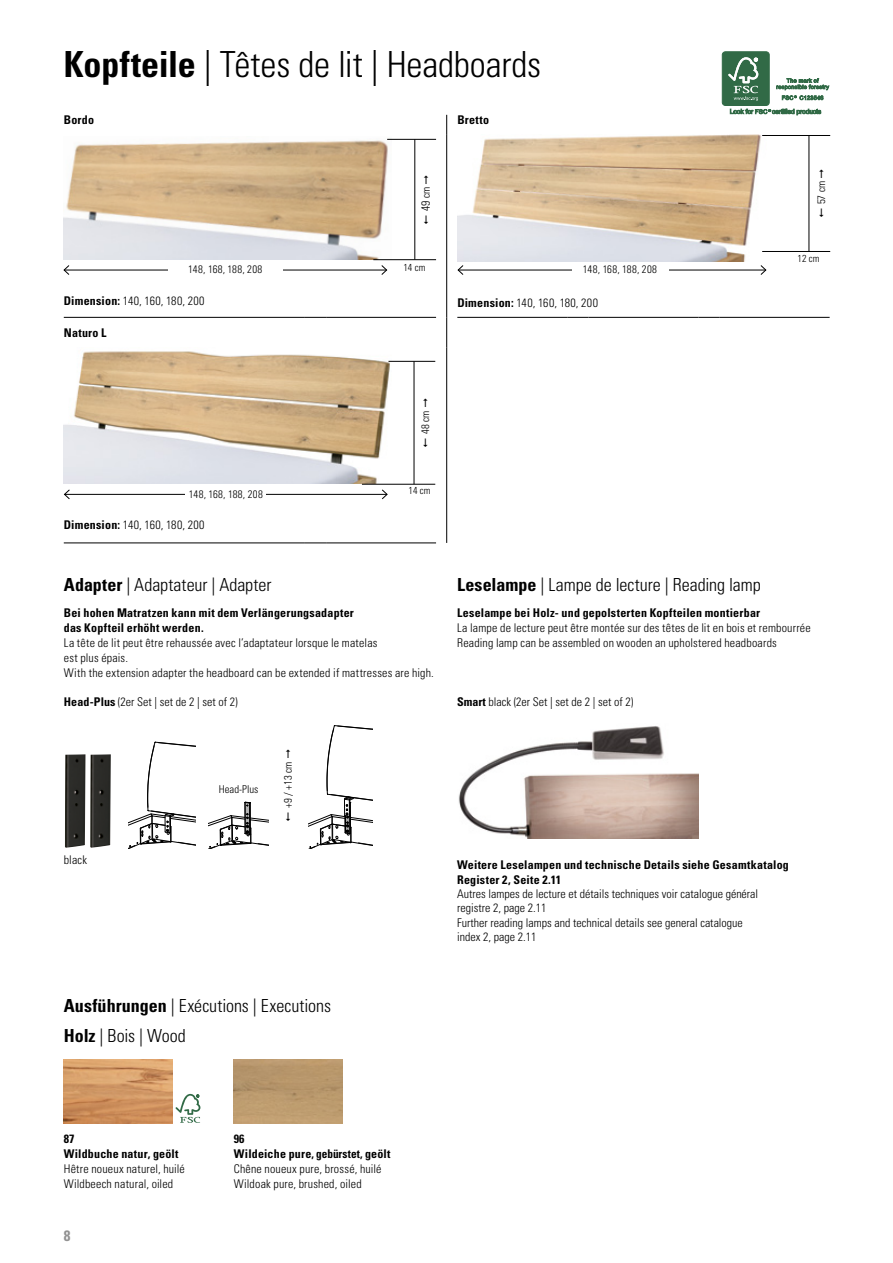
<style>
.page{position:relative;width:893px;height:1263px;background:#fff}
.page>*{position:absolute;margin:0;border:0;box-sizing:border-box;transform-origin:0 0}
._01_Subtitle_24pt{font:300 condensed 36px "Univers LT Std";letter-spacing:-.005em;color:#000}
._04_Subtitle_8pt{font:300 condensed 18px "Univers LT Std";color:#000}
._03_Subtitle_12pt{font:300 condensed 18px "Univers LT Std";color:#000}
.t1{font:700 condensed 15px "Univers LT Std";color:#929292}
._04_Body_8pt_ohne_Zu{font:300 condensed 12px/14.4px "Univers LT Std";letter-spacing:.01em;color:#000}
._04_Body_8pt_ohne_Zu-2{font:700 condensed 12px/15px "Univers LT Std";letter-spacing:.015em;color:#000}
._04_Body_8pt_ohne_Zu-3{font:300 condensed 12px "Univers LT Std";letter-spacing:.03em;color:#000}
._06_Tab-Subtitle_8pt{font:700 condensed 12px "Univers LT Std";letter-spacing:.025em;color:#000}
.t2{font:300 condensed 11.7px "Univers LT Std";color:#000}
._04_Body_8pt_ohne_Zu-4{font:300 condensed 10.8px "Univers LT Std";letter-spacing:.035em;color:#000}
._04_Body_8pt_ohne_Zu-5{font:300 condensed 10.8px "Univers LT Std";color:#000}
.t3{font:300 condensed 10.2px "Univers LT Std";color:#000}
.s1{font-weight:700}
.s2{font-size:10.8px}
</style>
<div class="page">
<svg style="left:446px;top:115px;width:1px;height:19px"></svg>
<hr style="left:446px;top:134px;width:1px;height:183px;background:#000">
<hr style="left:64px;top:317px;width:241px;height:1px;background:#000">
<svg style="left:305px;top:317px;width:21px;height:1px"></svg>
<hr style="left:326px;top:317px;width:110px;height:1px;background:#000">
<hr style="left:457px;top:317px;width:110px;height:1px;background:#000">
<svg style="left:567px;top:317px;width:21px;height:1px"></svg>
<hr style="left:588px;top:317px;width:110px;height:1px;background:#000">
<svg style="left:698px;top:317px;width:22px;height:1px"></svg>
<hr style="left:720px;top:317px;width:110px;height:1px;background:#000">
<hr style="left:446px;top:317px;width:1px;height:30px;background:#000">
<hr style="left:446px;top:347px;width:1px;height:196px;background:#000">
<hr style="left:64px;top:543px;width:241px;height:1px;background:#000">
<svg style="left:305px;top:543px;width:21px;height:1px"></svg>
<hr style="left:326px;top:543px;width:110px;height:1px;background:#000">
<img style="left:64px;top:138px;width:327px;height:122px">
<hr style="left:387px;top:139px;width:49px;height:1px;background:#000">
<hr style="left:373px;top:259px;width:63px;height:1px;background:#000">
<hr style="left:415px;top:139px;width:1px;height:121px;background:#000">
<hr style="left:64px;top:270px;width:323px;height:1px;background:#000">
<svg style="left:63px;top:265px;width:7px;height:10px"></svg>
<svg style="left:381px;top:265px;width:6px;height:10px"></svg>
<div style="left:168px;top:266px;width:115px;height:8px;background:#fff"></div>
<img style="left:457px;top:134px;width:304px;height:128px">
<img style="left:64px;top:351px;width:327px;height:133px">
<hr style="left:458px;top:270px;width:308px;height:1px;background:#000">
<svg style="left:457px;top:265px;width:7px;height:10px"></svg>
<svg style="left:760px;top:265px;width:6px;height:10px"></svg>
<div style="left:572px;top:266px;width:96px;height:8px;background:#fff"></div>
<hr style="left:762px;top:135px;width:68px;height:1px;background:#000">
<hr style="left:762px;top:251px;width:68px;height:1px;background:#000">
<hr style="left:809px;top:135px;width:1px;height:116px;background:#000">
<hr style="left:65px;top:494px;width:322px;height:1px;background:#000">
<svg style="left:64px;top:489px;width:6px;height:10px"></svg>
<svg style="left:382px;top:489px;width:6px;height:10px"></svg>
<div style="left:185px;top:490px;width:81px;height:8px;background:#fff"></div>
<hr style="left:388px;top:361px;width:47px;height:1px;background:#000">
<hr style="left:362px;top:484px;width:73px;height:1px;background:#000">
<hr style="left:414px;top:361px;width:1px;height:123px;background:#000">
<img style="left:65px;top:754px;width:21px;height:94px">
<img style="left:90px;top:754px;width:21px;height:94px">
<svg style="left:129px;top:742px;width:66px;height:107px"></svg>
<svg style="left:209px;top:802px;width:59px;height:47px"></svg>
<svg style="left:309px;top:725px;width:63px;height:124px"></svg>
<img style="left:458px;top:726px;width:240px;height:112px">
<img style="left:64px;top:1059px;width:108px;height:64px">
<svg style="left:175px;top:1094px;width:25px;height:29px"></svg>
<img style="left:234px;top:1059px;width:108px;height:64px">
<div style="left:722px;top:52px;width:47px;height:53px;background:#316a46;border-radius:3px"></div>
<div style="left:722px;top:51px;width:47px;height:55px;border:1px solid #316a46;border-radius:3px"></div>
<svg style="left:728px;top:57px;width:30px;height:44px"></svg>
<svg style="left:776px;top:78px;width:53px;height:12px"></svg>
<svg style="left:782px;top:96px;width:41px;height:4px"></svg>
<svg style="left:730px;top:109px;width:91px;height:6px"></svg>
<p class="_01_Subtitle_24pt" style="left:64px;top:43px;width:479px"><span class="s1">Kopfteile</span> | Têtes de lit | Headboards</p>
<p class="_06_Tab-Subtitle_8pt" style="left:64px;top:112px;width:32px">Bordo</p>
<p class="_06_Tab-Subtitle_8pt" style="left:457px;top:112px;width:33px">Bretto</p>
<p class="t2" style="left:419px;top:211px;width:26px;rotate:-90deg">49 <span class="s2">cm</span></p>
<p class="t3" style="left:403px;top:262px;width:23px">14 cm</p>
<p class="_04_Body_8pt_ohne_Zu-4" style="left:188px;top:263px;width:76px">148, 168, 188, 208</p>
<p class="_04_Body_8pt_ohne_Zu-3" style="left:64px;top:293px;width:142px"><span class="s1">Dimension:</span> 140, 160, 180, 200</p>
<p class="_04_Body_8pt_ohne_Zu-3" style="left:457px;top:295px;width:142px"><span class="s1">Dimension:</span> 140, 160, 180, 200</p>
<p class="_06_Tab-Subtitle_8pt" style="left:64px;top:325px;width:44px">Naturo L</p>
<p class="_04_Body_8pt_ohne_Zu-4" style="left:583px;top:263px;width:76px">148, 168, 188, 208</p>
<p class="_04_Body_8pt_ohne_Zu-5" style="left:419px;top:434px;width:25px;rotate:-90deg">48 cm</p>
<p class="_04_Body_8pt_ohne_Zu-4" style="left:189px;top:487px;width:76px">148, 168, 188, 208</p>
<p class="t3" style="left:409px;top:485px;width:23px">14 cm</p>
<p class="_04_Body_8pt_ohne_Zu-3" style="left:64px;top:517px;width:142px"><span class="s1">Dimension:</span> 140, 160, 180, 200</p>
<p class="_04_Body_8pt_ohne_Zu-5" style="left:815px;top:204px;width:25px;rotate:-90deg">57 cm</p>
<p class="t3" style="left:798px;top:252px;width:23px">12 cm</p>
<p class="_04_Subtitle_8pt" style="left:64px;top:574px;width:209px"><span class="s1">Adapter</span> | Adaptateur | Adapter</p>
<p class="_04_Body_8pt_ohne_Zu-2" style="left:64px;top:605px;width:291px">Bei hohen Matratzen kann mit dem Verlängerungsadapter das Kopfteil erhöht werden.</p>
<p class="_04_Body_8pt_ohne_Zu" style="left:64px;top:635px;width:315px;line-height:15px">La tête de lit peut être rehaussée avec l’adaptateur lorsque le matelas est plus épais.</p>
<p class="_04_Body_8pt_ohne_Zu" style="left:64px;top:666px;width:372px">With the extension adapter the headboard can be extended if mattresses are high.</p>
<p class="_04_Body_8pt_ohne_Zu" style="left:64px;top:695px;width:175px"><span class="s1">Head-Plus</span> (2er Set | set de 2 | set of 2)</p>
<p class="_04_Body_8pt_ohne_Zu" style="left:64px;top:852px;width:25px">black</p>
<p class="_04_Body_8pt_ohne_Zu-5" style="left:219px;top:783px;width:41px">Head-Plus</p>
<p class="_04_Body_8pt_ohne_Zu-5" style="left:281px;top:808px;width:48px;rotate:-90deg">+9 / +13 cm</p>
<p class="_03_Subtitle_12pt" style="left:64px;top:995px;width:269px"><span class="s1">Ausführungen</span> | Exécutions | Executions</p>
<p class="_03_Subtitle_12pt" style="left:64px;top:1025px;width:124px"><span class="s1">Holz</span> | Bois | Wood</p>
<p class="_04_Subtitle_8pt" style="left:457px;top:574px;width:305px"><span class="s1">Leselampe</span> | Lampe de lecture | Reading lamp</p>
<p class="_04_Body_8pt_ohne_Zu-2" style="left:457px;top:605px;width:305px">Leselampe bei Holz- und gepolsterten Kopfteilen montierbar</p>
<p class="_04_Body_8pt_ohne_Zu" style="left:457px;top:621px;width:355px">La lampe de lecture peut être montée sur des têtes de lit en bois et rembourrée</p>
<p class="_04_Body_8pt_ohne_Zu" style="left:457px;top:636px;width:321px">Reading lamp can be assembled on wooden an upholstered headboards</p>
<p class="_04_Body_8pt_ohne_Zu" style="left:457px;top:695px;width:178px"><span class="s1">Smart</span> black (2er Set | set de 2 | set of 2)</p>
<p class="_04_Body_8pt_ohne_Zu-2" style="left:457px;top:857px;width:333px">Weitere Leselampen und technische Details siehe Gesamtkatalog<br>Register 2, Seite 2.11</p>
<p class="_04_Body_8pt_ohne_Zu" style="left:457px;top:886px;width:303px">Autres lampes de lecture et détails techniques voir catalogue général registre 2, page 2.11</p>
<p class="_04_Body_8pt_ohne_Zu" style="left:457px;top:915px;width:287px">Further reading lamps and technical details see general catalogue index 2, page 2.11</p>
<p class="_04_Body_8pt_ohne_Zu-2" style="left:64px;top:1131px;width:12px">87</p>
<p class="_04_Body_8pt_ohne_Zu-2" style="left:64px;top:1146px;width:116px">Wildbuche natur, geölt</p>
<p class="_04_Body_8pt_ohne_Zu" style="left:64px;top:1161px;width:123px">Hêtre noueux naturel, huilé</p>
<p class="_04_Body_8pt_ohne_Zu" style="left:64px;top:1176px;width:111px">Wildbeech natural, oiled</p>
<p class="t1" style="left:64px;top:1226px;width:8px">8</p>
<p class="_04_Body_8pt_ohne_Zu-2" style="left:234px;top:1131px;width:12px">96</p>
<p class="_04_Body_8pt_ohne_Zu-2" style="left:234px;top:1146px;width:158px">Wildeiche pure, gebürstet, geölt</p>
<p class="_04_Body_8pt_ohne_Zu" style="left:234px;top:1161px;width:149px">Chêne noueux pure, brossé, huilé</p>
<p class="_04_Body_8pt_ohne_Zu" style="left:234px;top:1176px;width:129px">Wildoak pure, brushed, oiled</p>
</div>
